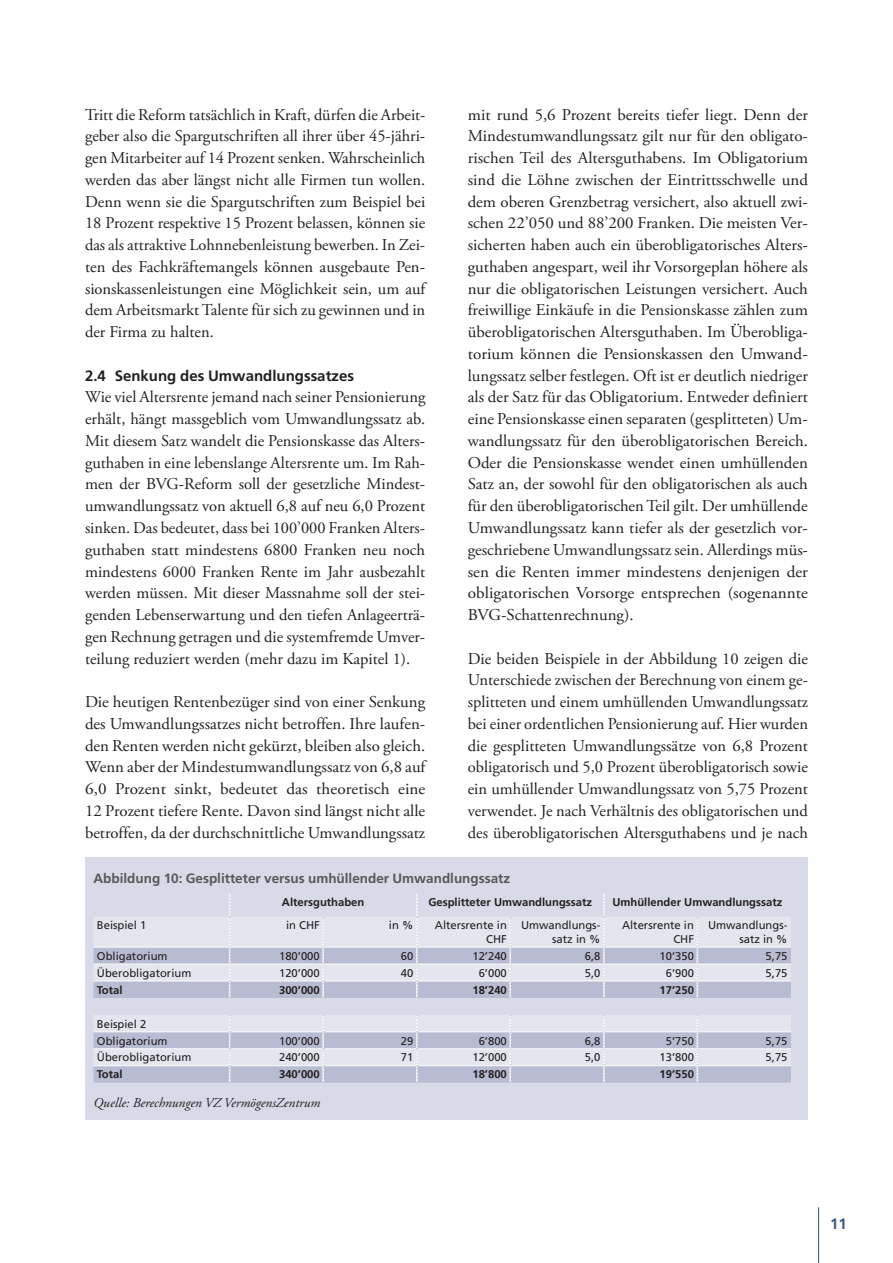
<style>
.page{position:relative;width:893px;height:1263px;background:#fff}
.page>*{position:absolute;margin:0;border:0;box-sizing:border-box;transform-origin:0 0}
.t1{font:16.5px/21.8px "Adobe Garamond Pro";color:#231f20;text-align:justify}
.t2{font:700 15px "Frutiger LT Pro";color:#231f20}
.t3{font:700 15px "Frutiger LT Pro";color:#3b5b8d}
.t4{font:700 13.5px "Frutiger LT Pro";color:#57585a}
.t5{font:italic 13.5px "Adobe Garamond Pro";color:#231f20}
.t6{font:11.25px/13.5px "Frutiger LT Pro";color:#231f20;text-align:right}
.t7{font:700 11.25px "Frutiger LT Pro";color:#231f20}
</style>
<div class="page">
<div style="left:85px;top:858px;width:723px;height:262px;background:#d8dae7"></div>
<svg style="left:94px;top:1015px;width:697px;height:68px"></svg>
<svg style="left:509px;top:1015px;width:2px;height:68px"></svg>
<svg style="left:603px;top:1015px;width:2px;height:68px"></svg>
<svg style="left:697px;top:1015px;width:1px;height:68px"></svg>
<hr style="left:94px;top:1031px;width:135px;height:1px;background:#fff">
<hr style="left:230px;top:1031px;width:92px;height:1px;background:#fff">
<hr style="left:324px;top:1031px;width:92px;height:1px;background:#fff">
<hr style="left:417px;top:1031px;width:93px;height:1px;background:#fff">
<hr style="left:510px;top:1031px;width:94px;height:1px;background:#fff">
<hr style="left:604px;top:1031px;width:93px;height:1px;background:#fff">
<hr style="left:697px;top:1031px;width:94px;height:1px;background:#fff">
<hr style="left:94px;top:1048px;width:135px;height:1px;background:#fff">
<hr style="left:230px;top:1048px;width:92px;height:1px;background:#fff">
<hr style="left:324px;top:1048px;width:92px;height:1px;background:#fff">
<hr style="left:417px;top:1048px;width:93px;height:1px;background:#fff">
<hr style="left:510px;top:1048px;width:94px;height:1px;background:#fff">
<hr style="left:604px;top:1048px;width:93px;height:1px;background:#fff">
<hr style="left:697px;top:1048px;width:94px;height:1px;background:#fff">
<hr style="left:94px;top:1065px;width:135px;height:1px;background:#fff">
<hr style="left:230px;top:1065px;width:92px;height:1px;background:#fff">
<hr style="left:324px;top:1065px;width:92px;height:1px;background:#fff">
<hr style="left:417px;top:1065px;width:93px;height:1px;background:#fff">
<hr style="left:510px;top:1065px;width:94px;height:1px;background:#fff">
<hr style="left:604px;top:1065px;width:93px;height:1px;background:#fff">
<hr style="left:697px;top:1065px;width:94px;height:1px;background:#fff">
<svg style="left:94px;top:891px;width:697px;height:107px"></svg>
<svg style="left:229px;top:1015px;width:2px;height:68px"></svg>
<svg style="left:322px;top:1015px;width:2px;height:68px"></svg>
<svg style="left:416px;top:1015px;width:2px;height:68px"></svg>
<hr style="left:94px;top:947px;width:136px;height:1px;background:#fff">
<hr style="left:230px;top:947px;width:93px;height:1px;background:#fff">
<hr style="left:323px;top:947px;width:94px;height:1px;background:#fff">
<hr style="left:417px;top:947px;width:93px;height:1px;background:#fff">
<hr style="left:510px;top:947px;width:94px;height:1px;background:#fff">
<hr style="left:604px;top:947px;width:93px;height:1px;background:#fff">
<hr style="left:697px;top:947px;width:94px;height:1px;background:#fff">
<hr style="left:94px;top:964px;width:136px;height:1px;background:#fff">
<hr style="left:230px;top:964px;width:93px;height:1px;background:#fff">
<hr style="left:323px;top:964px;width:94px;height:1px;background:#fff">
<hr style="left:417px;top:964px;width:93px;height:1px;background:#fff">
<hr style="left:510px;top:964px;width:94px;height:1px;background:#fff">
<hr style="left:604px;top:964px;width:93px;height:1px;background:#fff">
<hr style="left:697px;top:964px;width:94px;height:1px;background:#fff">
<hr style="left:818px;top:1207px;width:1px;height:56px;background:#3b5b8d">
<p class="t1" style="left:85px;top:104px;width:342px">Tritt die Reform tatsächlich in Kraft, dürfen die Arbeit&shy;geber also die Spargutschriften all ihrer über 45-jähri&shy;gen Mitarbeiter auf 14 Prozent senken. Wahrscheinlich werden das aber längst nicht alle Firmen tun wollen.<br>Denn wenn sie die Spargutschriften zum Beispiel bei 18 Prozent respektive 15 Prozent belassen, können sie das als attraktive Lohnnebenleistung bewerben. In Zei&shy;ten des Fachkräftemangels können ausgebaute Pen&shy;sionskassenleistungen eine Möglichkeit sein, um auf dem Arbeitsmarkt Talente für sich zu gewinnen und in der Firma zu halten.</p>
<p class="t2" style="left:85px;top:367px;width:270px">2.4 Senkung des Umwandlungssatzes</p>
<p class="t1" style="left:85px;top:387px;width:342px">Wie viel Altersrente jemand nach seiner Pensionierung erhält, hängt massgeblich vom Umwandlungssatz ab.<br>Mit diesem Satz wandelt die Pensionskasse das Alters&shy;guthaben in eine lebenslange Altersrente um. Im Rah&shy;men der BVG-Reform soll der gesetzliche Mindest&shy;umwandlungssatz von aktuell 6,8 auf neu 6,0 Prozent sinken. Das bedeutet, dass bei 100’000 Franken Alters&shy;guthaben statt mindestens 6800 Franken neu noch mindestens 6000 Franken Rente im Jahr ausbezahlt werden müssen. Mit dieser Massnahme soll der stei&shy;genden Lebenserwartung und den tiefen Anlageerträ&shy;gen Rechnung getragen und die systemfremde Umver&shy;teilung reduziert werden (mehr dazu im Kapitel 1).</p>
<p class="t1" style="left:85px;top:691px;width:342px">Die heutigen Rentenbezüger sind von einer Senkung des Umwandlungssatzes nicht betroffen. Ihre laufen&shy;den Renten werden nicht gekürzt, bleiben also gleich.<br>Wenn aber der Mindestumwandlungssatz von 6,8 auf 6,0 Prozent sinkt, bedeutet das theoretisch eine 12 Prozent tiefere Rente. Davon sind längst nicht alle betroffen, da der durchschnittliche Umwandlungssatz</p>
<p class="t1" style="left:468px;top:104px;width:342px">mit rund 5,6 Prozent bereits tiefer liegt. Denn der Mindestumwandlungssatz gilt nur für den obligato&shy;rischen Teil des Altersguthabens. Im Obligatorium sind die Löhne zwischen der Eintrittsschwelle und dem oberen Grenzbetrag versichert, also aktuell zwi&shy;schen 22’050 und 88’200 Franken. Die meisten Ver&shy;sicherten haben auch ein überobligatorisches Alters&shy;guthaben angespart, weil ihr Vorsorgeplan höhere als nur die obligatorischen Leistungen versichert. Auch freiwillige Einkäufe in die Pensionskasse zählen zum überobligatorischen Altersguthaben. Im Überobliga&shy;torium können die Pensionskassen den Umwand&shy;lungssatz selber festlegen. Oft ist er deutlich niedriger als der Satz für das Obligatorium. Entweder definiert eine Pensionskasse einen separaten (gesplitteten) Um&shy;wandlungssatz für den überobligatorischen Bereich.<br>Oder die Pensionskasse wendet einen umhüllenden Satz an, der sowohl für den obligatorischen als auch für den überobligatorischen Teil gilt. Der umhüllende Umwandlungssatz kann tiefer als der gesetzlich vor&shy;geschriebene Umwandlungssatz sein. Allerdings müs&shy;sen die Renten immer mindestens denjenigen der obligatorischen Vorsorge entsprechen (sogenannte BVG-Schattenrechnung).</p>
<p class="t1" style="left:468px;top:648px;width:342px">Die beiden Beispiele in der Abbildung 10 zeigen die Unterschiede zwischen der Berechnung von einem ge&shy;splitteten und einem umhüllenden Umwandlungssatz bei einer ordentlichen Pensionierung auf. Hier wurden die gesplitteten Umwandlungssätze von 6,8 Prozent obligatorisch und 5,0 Prozent überobligatorisch sowie ein umhüllender Umwandlungssatz von 5,75 Prozent verwendet. Je nach Verhältnis des obligatorischen und des überobligatorischen Altersguthabens und je nach</p>
<p class="t4" style="left:94px;top:870px;width:418px">Abbildung 10: Gesplitteter versus umhüllender Umwandlungssatz</p>
<p class="t7" style="left:282px;top:895px;width:84px">Altersguthaben</p>
<p class="t7" style="left:428px;top:895px;width:165px">Gesplitteter Umwandlungssatz</p>
<p class="t7" style="left:612px;top:895px;width:172px">Umhüllender Umwandlungssatz</p>
<p class="t6" style="left:97px;top:919px;width:51px">Beispiel 1</p>
<p class="t6" style="left:286px;top:919px;width:35px">in CHF</p>
<p class="t6" style="left:389px;top:919px;width:26px">in %</p>
<p class="t6" style="left:435px;top:919px;width:73px">Altersrente in<br>CHF</p>
<p class="t6" style="left:521px;top:919px;width:81px">Umwandlungs&shy;satz in %</p>
<p class="t6" style="left:622px;top:919px;width:73px">Altersrente in<br>CHF</p>
<p class="t6" style="left:708px;top:919px;width:81px">Umwandlungs&shy;satz in %</p>
<p class="t6" style="left:97px;top:949px;width:72px">Obligatorium</p>
<p class="t6" style="left:279px;top:949px;width:42px">180’000</p>
<p class="t6" style="left:401px;top:949px;width:14px">60</p>
<p class="t6" style="left:472px;top:949px;width:36px">12’240</p>
<p class="t6" style="left:585px;top:949px;width:17px">6,8</p>
<p class="t6" style="left:660px;top:949px;width:36px">10’350</p>
<p class="t6" style="left:766px;top:949px;width:23px">5,75</p>
<p class="t6" style="left:97px;top:966px;width:96px">Überobligatorium</p>
<p class="t6" style="left:279px;top:966px;width:42px">120’000</p>
<p class="t6" style="left:401px;top:966px;width:14px">40</p>
<p class="t6" style="left:479px;top:966px;width:30px">6’000</p>
<p class="t6" style="left:585px;top:966px;width:17px">5,0</p>
<p class="t6" style="left:666px;top:966px;width:30px">6’900</p>
<p class="t6" style="left:766px;top:966px;width:23px">5,75</p>
<p class="t7" style="left:97px;top:983px;width:27px">Total</p>
<p class="t7" style="left:279px;top:983px;width:42px">300’000</p>
<p class="t7" style="left:472px;top:983px;width:36px">18’240</p>
<p class="t7" style="left:660px;top:983px;width:36px">17’250</p>
<p class="t6" style="left:97px;top:1015px;width:72px;line-height:17px;text-align:left">Beispiel 2<br>Obligatorium</p>
<p class="t6" style="left:279px;top:1034px;width:42px">100’000</p>
<p class="t6" style="left:401px;top:1034px;width:14px">29</p>
<p class="t6" style="left:479px;top:1034px;width:30px">6’800</p>
<p class="t6" style="left:585px;top:1034px;width:17px">6,8</p>
<p class="t6" style="left:666px;top:1034px;width:30px">5’750</p>
<p class="t6" style="left:766px;top:1034px;width:23px">5,75</p>
<p class="t6" style="left:97px;top:1051px;width:96px">Überobligatorium</p>
<p class="t6" style="left:279px;top:1051px;width:42px">240’000</p>
<p class="t6" style="left:401px;top:1051px;width:14px">71</p>
<p class="t6" style="left:472px;top:1051px;width:36px">12’000</p>
<p class="t6" style="left:585px;top:1051px;width:17px">5,0</p>
<p class="t6" style="left:660px;top:1051px;width:36px">13’800</p>
<p class="t6" style="left:766px;top:1051px;width:23px">5,75</p>
<p class="t7" style="left:97px;top:1068px;width:27px">Total</p>
<p class="t7" style="left:279px;top:1068px;width:42px">340’000</p>
<p class="t7" style="left:472px;top:1068px;width:36px">18’800</p>
<p class="t7" style="left:660px;top:1068px;width:36px">19’550</p>
<p class="t5" style="left:94px;top:1095px;width:228px">Quelle: Berechnungen VZ VermögensZentrum</p>
<p class="t3" style="left:830px;top:1215px;width:18px">11</p>
</div>
